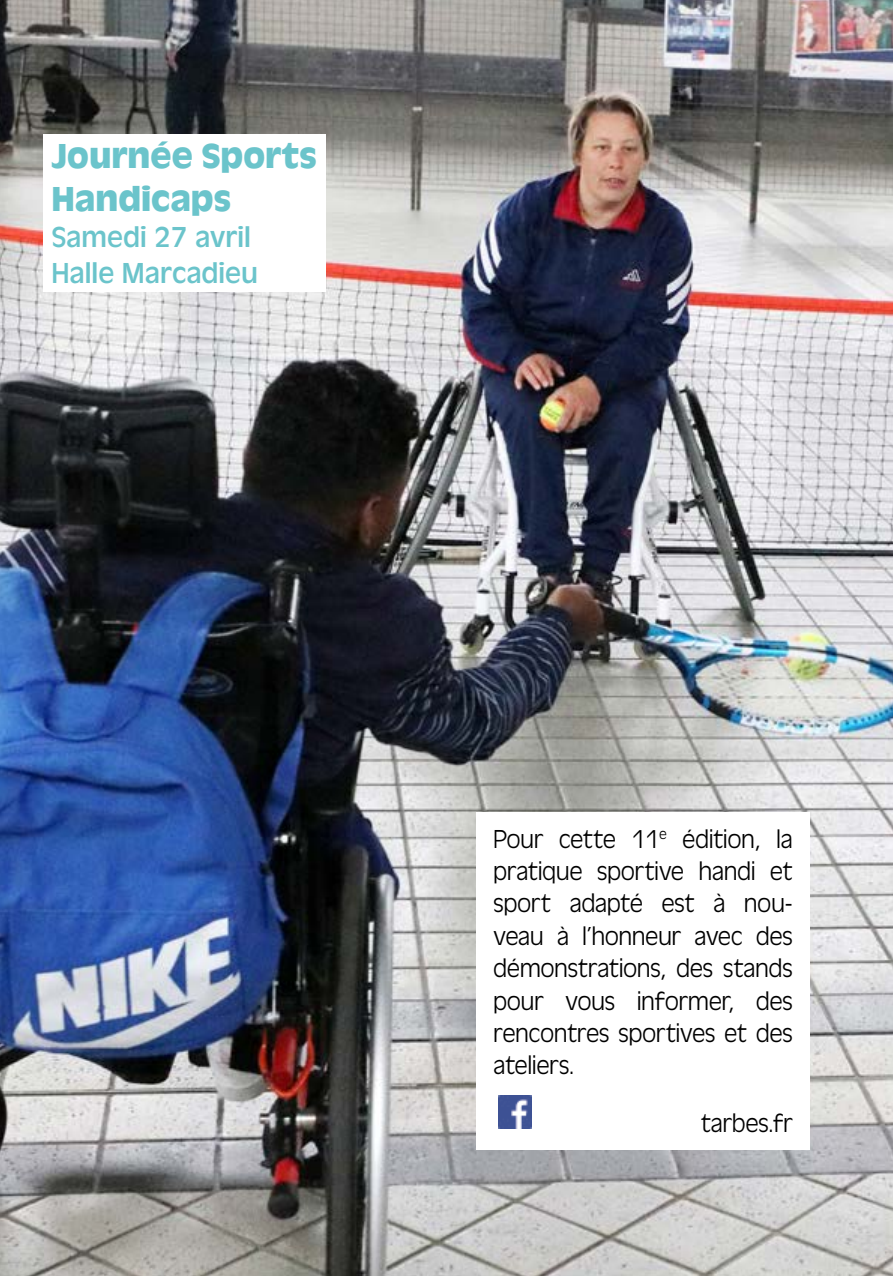
<style>
.page{position:relative;width:893px;height:1276px;background:#fff}
.page>*{position:absolute;margin:0;border:0;box-sizing:border-box;transform-origin:0 0}
.t1{font:700 36px/43.2px "Antique Oli";color:#6bc4cb}
.t2{font:30px/36px "Antique Oli";color:#6bc4cb}
.t3{font:300 27px/32.4px "Antique Oli";letter-spacing:-.02em;color:#000;text-align:justify}
</style>
<div class="page">
<img style="left:0;top:0;width:893px;height:1276px">
<div style="left:43px;top:134px;width:282px;height:157px;background:#fff"></div>
<div style="left:476px;top:812px;width:334px;height:337px;background:#fff"></div>
<img style="left:498px;top:1095px;width:34px;height:33px">
<h1 class="t1" style="left:51px;top:134px;width:267px">Journée Sports<br>Handicaps</h1>
<p class="t2" style="left:51px;top:219px;width:208px">Samedi 27 avril<br>Halle Marcadieu</p>
<p class="t3" style="left:493px;top:823px;width:301px">Pour cette 11<sup>e</sup> édition, la pratique sportive handi et sport adapté est à nou&shy;veau à l’honneur avec des démonstrations, des stands pour vous informer, des rencontres sportives et des ateliers.</p>
<p class="t3" style="left:701px;top:1108px;width:94px">tarbes.fr</p>
</div>
